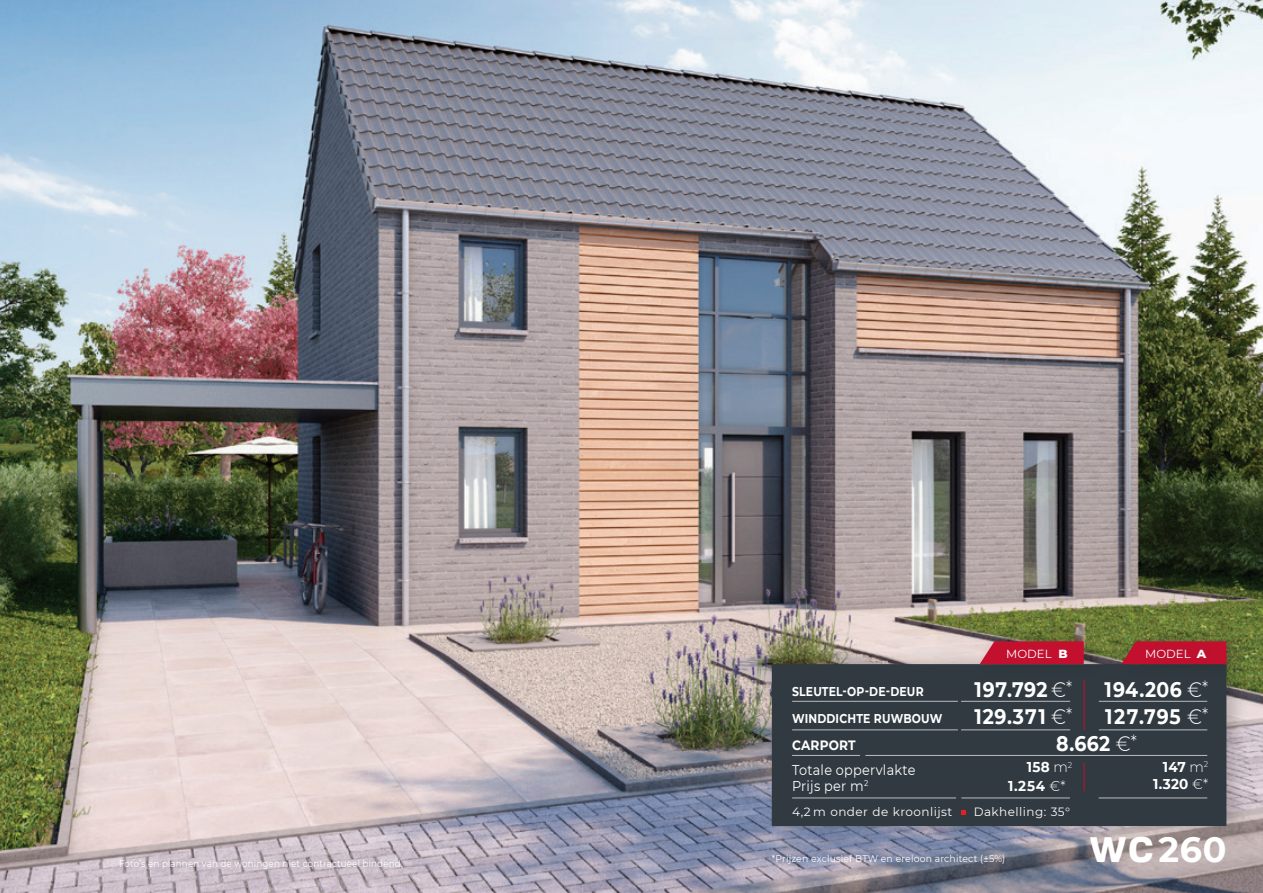
<style>
.page{position:relative;width:1263px;height:893px;background:#fff}
.page>*{position:absolute;margin:0;border:0;box-sizing:border-box;transform-origin:0 0}
.t1{font:700 47.1px "Familiar Pro";color:#fff}
.t2{font:700 34.95px "Montserrat";color:#fff}
.t3{font:700 21px/27px "Montserrat";letter-spacing:.04em;color:#fff;scale:.9 1}
.t4{font:14.25px/15.9px "Montserrat";letter-spacing:.02em;color:#fff;scale:.9 1}
.t5{font:700 14.25px/17.5px "Montserrat";letter-spacing:.02em;color:#fff;text-align:right;scale:.95 1}
.t6{font:700 13.5px "Montserrat";letter-spacing:.015em;color:#fff;scale:.9 1}
.t7{font:700 12.75px/27px "Montserrat";letter-spacing:.015em;color:#fff;scale:.85 1}
.t8{font:12px "Montserrat";letter-spacing:.035em;color:#fff}
.t9{font:11.7px "Montserrat";color:#fff}
.t10{font:9.75px "Montserrat";letter-spacing:.015em;color:#fff;scale:.9 1}
.t11{font:9.75px "Montserrat";letter-spacing:.015em;color:#fff;scale:.95 1}
.s1{font-weight:800;font-size:12px}
.s2{font-weight:300}
.s3{font-weight:300;font-size:18px}
</style>
<div class="page">
<img style="left:0;top:0;width:1263px;height:893px">
<div style="left:765px;top:649px;width:484px;height:191px;background:#231f20;opacity:.24"></div>
<div style="left:772px;top:664px;width:454px;height:162px;background:#303a40"></div>
<hr style="left:792px;top:701px;width:166px;height:1px;background:#bcbdc0">
<hr style="left:792px;top:730px;width:166px;height:1px;background:#bcbdc0">
<hr style="left:792px;top:755px;width:68px;height:1px;background:#bcbdc0">
<div style="left:975px;top:627px;width:132px;height:52px;background:#231f20;opacity:.24"></div>
<svg style="left:980px;top:641px;width:104px;height:23px;background:#c31e3a"></svg>
<div style="left:1118px;top:627px;width:131px;height:51px;background:#231f20;opacity:.24"></div>
<svg style="left:1121px;top:641px;width:20px;height:23px"></svg>
<hr style="left:1084px;top:679px;width:1px;height:51px;background:#c3102f">
<hr style="left:1099px;top:701px;width:108px;height:1px;background:#bcbdc0">
<hr style="left:1099px;top:730px;width:108px;height:1px;background:#bcbdc0">
<hr style="left:961px;top:701px;width:109px;height:1px;background:#bcbdc0">
<hr style="left:961px;top:730px;width:109px;height:1px;background:#bcbdc0">
<hr style="left:865px;top:755px;width:342px;height:1px;background:#bcbdc0">
<svg style="left:1084px;top:762px;width:1px;height:29px"></svg>
<hr style="left:792px;top:798px;width:164px;height:1px;background:#bcbdc0">
<hr style="left:1099px;top:798px;width:108px;height:1px;background:#bcbdc0">
<hr style="left:961px;top:798px;width:109px;height:1px;background:#bcbdc0">
<div style="left:1141px;top:635px;width:87px;height:37px;background:#231f20;opacity:.24"></div>
<svg style="left:961px;top:810px;width:4px;height:5px"></svg>
<p class="t10" style="left:119px;top:859px;width:317px">Foto’s en plannen van de woningen niet contractueel bindend.</p>
<h3 class="t7" style="left:792px;top:677px;width:178px">SLEUTEL-OP-DE-DEUR<br>WINDDICHTE RUWBOUW</h3>
<h3 class="t6" style="left:792px;top:735px;width:72px">CARPORT</h3>
<h3 class="t4" style="left:792px;top:763px;width:138px">Totale oppervlakte<br>Prijs per m<sup>2</sup></h3>
<p class="t9" style="left:1006px;top:649px;width:63px">MODEL <span class="s1">B</span></p>
<p class="t9" style="left:1145px;top:649px;width:63px">MODEL <span class="s1">A</span></p>
<h3 class="t3" style="left:974px;top:675px;width:110px">197.792 <span class="s2">€</span><span class="s3">*</span></h3>
<h3 class="t3" style="left:974px;top:702px;width:110px">129.371 <span class="s2">€</span><span class="s3">*</span></h3>
<h3 class="t3" style="left:1056px;top:729px;width:91px">8.662 <span class="s2">€</span><span class="s3">*</span></h3>
<h3 class="t5" style="left:1027px;top:759px;width:49px">158 <span class="s2">m</span><sup>2</sup></h3>
<h3 class="t3" style="left:1104px;top:677px;width:117px">194.206 <span class="s2">€</span><span class="s3">*<br></span>127.795 <span class="s2">€</span><span class="s3">*</span></h3>
<h3 class="t5" style="left:1153px;top:758px;width:59px">147 <span class="s2">m</span><sup>2<br></sup>1.320 <span class="s2">€*</span></h3>
<h3 class="t5" style="left:1008px;top:777px;width:62px">1.254 <span class="s2">€*</span></h3>
<p class="t8" style="left:792px;top:804px;width:162px">4,2 m onder de kroonlijst</p>
<p class="t8" style="left:974px;top:807px;width:98px">Dakhelling: 35°</p>
<p class="t11" style="left:772px;top:854px;width:247px">*Prijzen exclusief BTW en ereloon architect (±5%)</p>
<h1 class="t1" style="left:1090px;top:818px;width:66px">wc</h1>
<h2 class="t2" style="left:1158px;top:825px;width:69px">260</h2>
</div>
